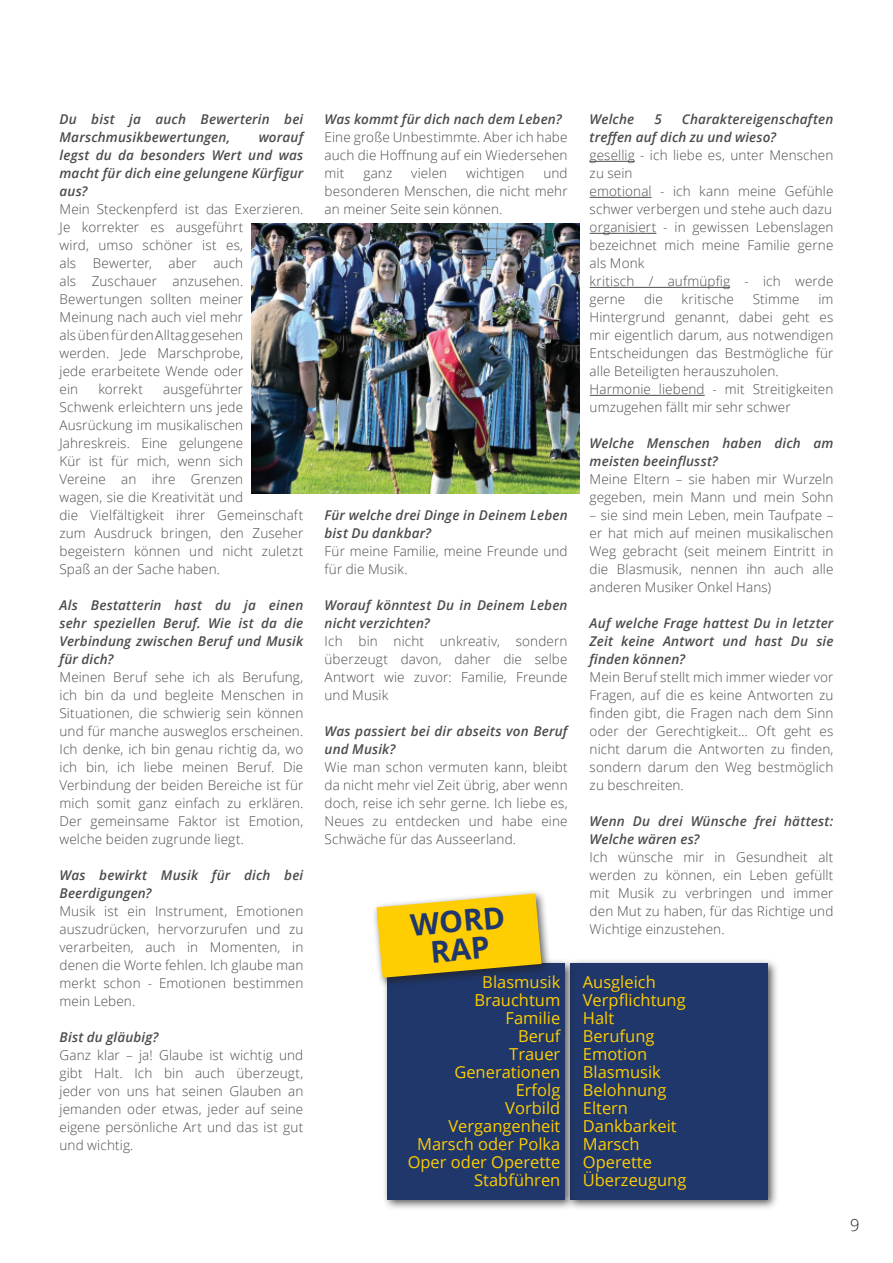
<style>
.page{position:relative;width:893px;height:1263px;background:#fff}
.page>*{position:absolute;margin:0;border:0;box-sizing:border-box;transform-origin:0 0}
.t1{font:700 30px/28.5px "Open Sans";color:#1f376b;text-align:center}
.t2{font:16.5px/18px "Open Sans";color:#fecd02}
.t3{font:300 16.5px "Open Sans";color:#221f1f}
.t4{font:300 13.5px/18px "Open Sans";letter-spacing:.01em;color:#4c4c4e;text-align:justify}
.t5{font:italic 600 13.5px/18px "Open Sans";letter-spacing:.01em;color:#4c4c4e}
</style>
<div class="page">
<hr style="left:590px;top:161px;width:45px;height:1px;background:#4c4c4e">
<hr style="left:590px;top:197px;width:62px;height:1px;background:#4c4c4e">
<hr style="left:590px;top:233px;width:66px;height:1px;background:#4c4c4e">
<hr style="left:590px;top:287px;width:140px;height:1px;background:#4c4c4e">
<hr style="left:590px;top:395px;width:115px;height:1px;background:#4c4c4e">
<div style="left:565px;top:958px;width:214px;height:253px;background:#221f1f;opacity:.75"></div>
<div style="left:570px;top:963px;width:197px;height:236px;background:#1f376b"></div>
<div style="left:382px;top:958px;width:194px;height:253px;background:#221f1f;opacity:.75"></div>
<div style="left:387px;top:963px;width:178px;height:236px;background:#1f376b"></div>
<div style="left:372px;top:889px;width:180px;height:99px;background:#221f1f;opacity:.75"></div>
<svg style="left:376px;top:893px;width:165px;height:85px;background:#eac424"></svg>
<img style="left:252px;top:224px;width:327px;height:270px">
<p class="t5" style="left:60px;top:112px;width:245px">Du bist ja auch Bewerterin bei<br>Marschmusikbewertungen,</p>
<p class="t5" style="left:60px;top:130px;width:245px;text-align:justify;text-indent:199px">worauf legst du da besonders Wert und was macht für dich eine gelungene Kürfigur aus?</p>
<p class="t4" style="left:60px;top:202px;width:245px;text-align:left">Mein Steckenpferd ist das Exerzieren.<br>Je korrekter es ausgeführt<br>wird, umso schöner ist es,<br>als Bewerter, aber auch<br>als Zuschauer anzusehen.<br>Bewertungen sollten meiner<br>Meinung nach auch viel mehr<br>als üben für den Alltag gesehen<br>werden. Jede Marschprobe,<br>jede erarbeitete Wende oder<br>ein</p>
<p class="t4" style="left:60px;top:382px;width:245px;text-align:left;text-indent:104px">ausgeführter<br>Schwenk erleichtern uns jede<br>Ausrückung im musikalischen<br>Jahreskreis. Eine gelungene<br>Kür ist für mich, wenn sich<br>Vereine an ihre Grenzen<br>wagen, sie die Kreativität und<br>die Vielfältigkeit ihrer Gemeinschaft zum Ausdruck bringen, den Zuseher begeistern können und nicht zuletzt<br>Spaß an der Sache haben.</p>
<p class="t5" style="left:60px;top:598px;width:245px;text-align:justify">Als Bestatterin hast du ja einen sehr speziellen Beruf. Wie ist da die Verbindung zwischen Beruf und Musik für dich?</p>
<p class="t4" style="left:60px;top:670px;width:245px">Meinen Beruf sehe ich als Berufung, ich bin da und begleite Menschen in Situationen, die schwierig sein können und für manche ausweglos erscheinen.<br>Ich denke, ich bin genau richtig da, wo ich bin, ich liebe meinen Beruf. Die Verbindung der beiden Bereiche ist für mich somit ganz einfach zu erklären.<br>Der gemeinsame Faktor ist Emotion, welche beiden zugrunde liegt.</p>
<p class="t5" style="left:60px;top:868px;width:245px">Was bewirkt Musik für dich bei<br>Beerdigungen?</p>
<p class="t4" style="left:60px;top:904px;width:245px">Musik ist ein Instrument, Emotionen auszudrücken, hervorzurufen und zu verarbeiten, auch in Momenten, in denen die Worte fehlen. Ich glaube man merkt schon - Emotionen bestimmen mein Leben.</p>
<p class="t5" style="left:60px;top:1030px;width:100px">Bist du gläubig?</p>
<p class="t4" style="left:60px;top:1048px;width:245px">Ganz klar – ja! Glaube ist wichtig und gibt Halt. Ich bin auch überzeugt, jeder von uns hat seinen Glauben an jemanden oder etwas, jeder auf seine eigene persönliche Art und das ist gut und wichtig.</p>
<p class="t4" style="left:98px;top:382px;width:46px">korrekt</p>
<p class="t5" style="left:325px;top:112px;width:239px">Was kommt für dich nach dem Leben?</p>
<p class="t4" style="left:325px;top:130px;width:245px">Eine große Unbestimmte. Aber ich habe auch die Hoffnung auf ein Wiedersehen mit</p>
<p class="t4" style="left:325px;top:166px;width:245px;text-indent:219px">und besonderen Menschen, die nicht mehr an meiner Seite sein können.</p>
<p class="t4" style="left:363px;top:166px;width:30px">ganz</p>
<p class="t4" style="left:411px;top:166px;width:37px">vielen</p>
<p class="t4" style="left:466px;top:166px;width:60px">wichtigen</p>
<p class="t5" style="left:325px;top:508px;width:245px">Für welche drei Dinge in Deinem Leben bist Du dankbar?</p>
<p class="t4" style="left:325px;top:544px;width:245px">Für meine Familie, meine Freunde und für die Musik.</p>
<p class="t5" style="left:325px;top:598px;width:244px">Worauf könntest Du in Deinem Leben nicht verzichten?</p>
<p class="t4" style="left:325px;top:634px;width:245px">Ich bin nicht unkreativ, sondern überzeugt davon, daher die selbe Antwort wie zuvor: Familie, Freunde und Musik</p>
<p class="t5" style="left:325px;top:724px;width:245px">Was passiert bei dir abseits von Beruf und Musik?</p>
<p class="t4" style="left:325px;top:760px;width:245px">Wie man schon vermuten kann, bleibt da nicht mehr viel Zeit übrig, aber wenn doch, reise ich sehr gerne. Ich liebe es, Neues zu entdecken und habe eine Schwäche für das Ausseerland.</p>
<h1 class="t1" style="left:409px;top:914px;width:96px;rotate:-5deg">WORD<br>RAP</h1>
<p class="t2" style="left:408px;top:975px;width:154px;text-align:right">Blasmusik<br>Brauchtum<br>Familie<br>Beruf<br>Trauer<br>Generationen<br>Erfolg<br>Vorbild<br>Vergangenheit<br>Marsch oder Polka<br>Oper oder Operette<br>Stabführen</p>
<p class="t5" style="left:590px;top:112px;width:245px;text-indent:92px">Charaktereigenschaften treffen auf dich zu und wieso?</p>
<p class="t4" style="left:590px;top:148px;width:245px;text-align:left">gesellig - ich liebe es, unter Menschen zu sein<br>emotional - ich kann meine Gefühle schwer verbergen und stehe auch dazu organisiert - in gewissen Lebenslagen bezeichnet mich meine Familie gerne als Monk<br>kritisch / aufmüpfig - ich werde gerne</p>
<p class="t5" style="left:590px;top:112px;width:46px">Welche</p>
<p class="t5" style="left:654px;top:112px;width:9px">5</p>
<p class="t4" style="left:644px;top:292px;width:20px">die</p>
<p class="t4" style="left:682px;top:292px;width:54px">kritische</p>
<p class="t4" style="left:753px;top:292px;width:48px">Stimme</p>
<p class="t4" style="left:590px;top:292px;width:245px;text-align:left;text-indent:229px">im<br>Hintergrund genannt, dabei geht es mir eigentlich darum, aus notwendigen<br>Entscheidungen das Bestmögliche für alle Beteiligten herauszuholen.<br>Harmonie liebend - mit Streitigkeiten umzugehen fällt mir sehr schwer</p>
<p class="t5" style="left:590px;top:436px;width:245px">Welche Menschen haben dich am meisten beeinflusst?</p>
<p class="t4" style="left:590px;top:472px;width:245px">Meine Eltern – sie haben mir Wurzeln gegeben, mein Mann und mein Sohn</p>
<p class="t4" style="left:590px;top:508px;width:245px">– sie sind mein Leben, mein Taufpate – er hat mich auf meinen musikalischen Weg gebracht (seit meinem Eintritt in die Blasmusik, nennen ihn auch alle anderen Musiker Onkel Hans)</p>
<p class="t5" style="left:590px;top:616px;width:245px;text-align:justify">Auf welche Frage hattest Du in letzter Zeit keine Antwort und hast Du sie finden können?</p>
<p class="t4" style="left:590px;top:670px;width:245px">Mein Beruf stellt mich immer wieder vor Fragen, auf die es keine Antworten zu finden gibt, die Fragen nach dem Sinn oder der Gerechtigkeit… Oft geht es nicht darum die Antworten zu finden, sondern darum den Weg bestmöglich zu beschreiten.</p>
<p class="t5" style="left:590px;top:814px;width:245px">Wenn Du drei Wünsche frei hättest:<br>Welche wären es?</p>
<p class="t4" style="left:590px;top:850px;width:245px">Ich wünsche mir in Gesundheit alt werden zu können, ein Leben gefüllt mit Musik zu verbringen und immer den Mut zu haben, für das Richtige und Wichtige einzustehen.</p>
<p class="t2" style="left:583px;top:975px;width:105px">Ausgleich<br>Verpflichtung<br>Halt<br>Berufung<br>Emotion<br>Blasmusik<br>Belohnung<br>Eltern<br>Dankbarkeit<br>Marsch<br>Operette<br>Überzeugung</p>
<p class="t3" style="left:850px;top:1218px;width:11px">9</p>
</div>
